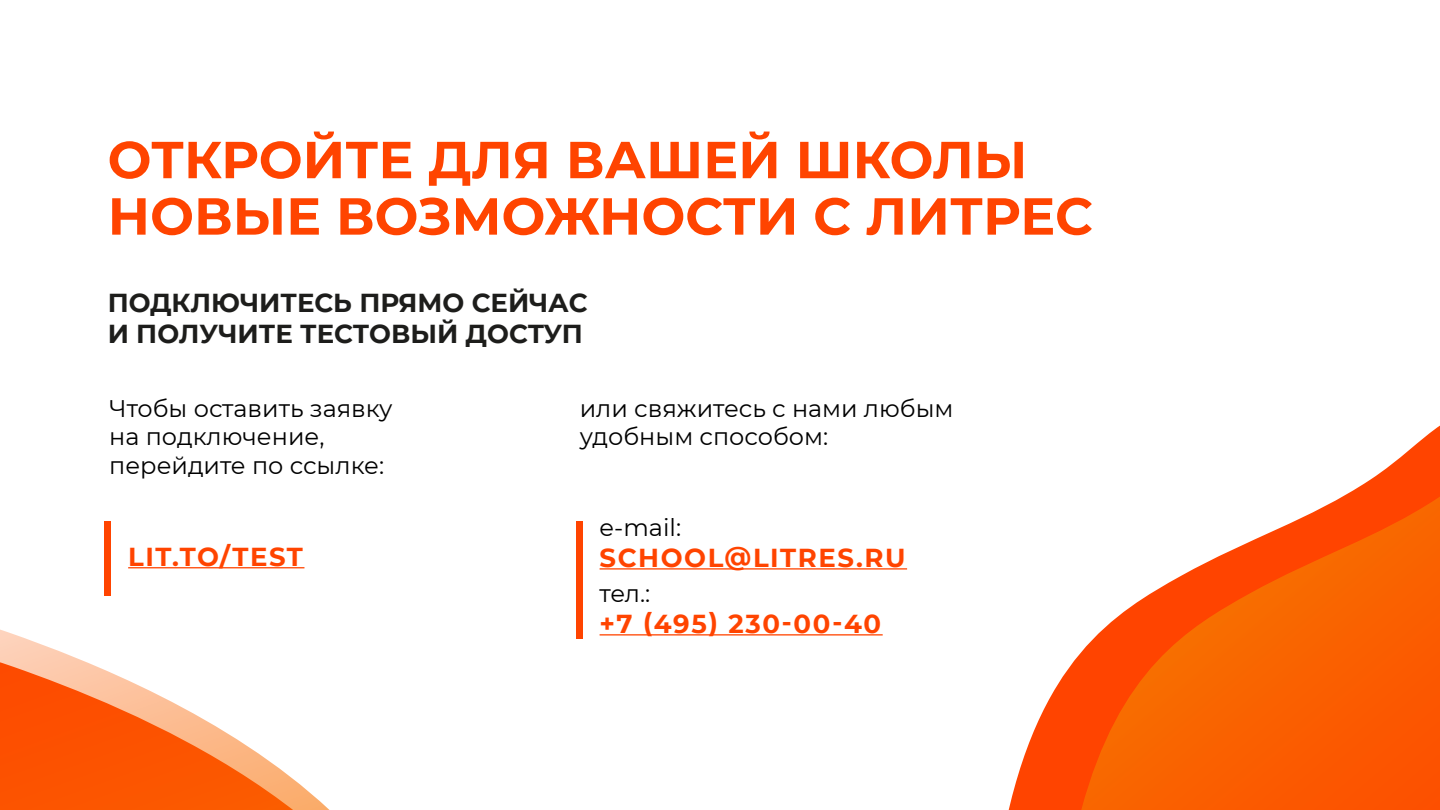
<style>
.page{position:relative;width:1440px;height:810px;background:#fff}
.page>*{position:absolute;margin:0;border:0;box-sizing:border-box;transform-origin:0 0}
.t1{font:700 51.97px/56.4px "Montserrat";color:#f40}
.t2{font:700 25.95px/31.1px "Montserrat";color:#1d1d1b}
.t3{font:700 25.95px "Montserrat";letter-spacing:.06em;color:#f40}
.t4{font:24px/28.8px "Montserrat";color:#000}
</style>
<div class="page">
<hr style="left:600px;top:568px;width:307px;height:2px;background:#f40">
<hr style="left:128px;top:567px;width:176px;height:1px;background:#f40">
<hr style="left:600px;top:634px;width:283px;height:2px;background:#f40">
<div style="left:577px;top:522px;width:6px;height:117px;background:#f40"></div>
<div style="left:105px;top:522px;width:6px;height:74px;background:#f40"></div>
<svg style="left:1008px;top:425px;width:432px;height:385px"></svg>
<svg style="left:1081px;top:497px;width:359px;height:313px"></svg>
<svg style="left:0;top:630px;width:330px;height:180px"></svg>
<h1 class="t1" style="left:108px;top:129px;width:987px">ОТКРОЙТЕ ДЛЯ ВАШЕЙ ШКОЛЫ<br>НОВЫЕ ВОЗМОЖНОСТИ С ЛИТРЕС</h1>
<p class="t2" style="left:108px;top:286px;width:481px">ПОДКЛЮЧИТЕСЬ ПРЯМО СЕЙЧАС<br>И ПОЛУЧИТЕ ТЕСТОВЫЙ ДОСТУП</p>
<p class="t4" style="left:109px;top:393px;width:285px">Чтобы оставить заявку на подключение, перейдите по ссылке:</p>
<p class="t3" style="left:128px;top:538px;width:176px">LIT.TO/TEST</p>
<p class="t4" style="left:580px;top:393px;width:375px">или свяжитесь с нами любым удобным способом:</p>
<p class="t4" style="left:600px;top:512px;width:83px">e-mail:</p>
<p class="t3" style="left:600px;top:539px;width:307px">SCHOOL@LITRES.RU</p>
<p class="t4" style="left:600px;top:578px;width:52px">тел.:</p>
<p class="t3" style="left:600px;top:605px;width:283px">+7 (495) 230-00-40</p>
</div>
